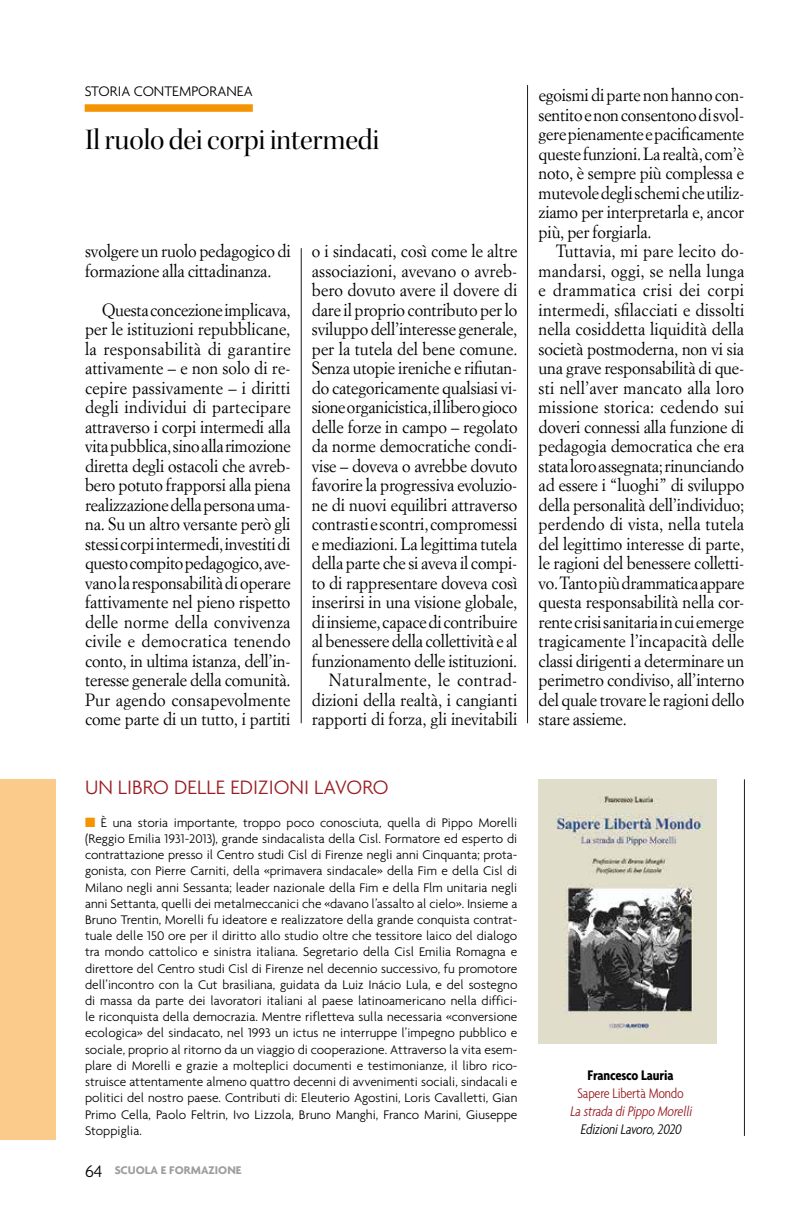
<style>
.page{position:relative;width:808px;height:1221px;background:#fff}
.page>*{position:absolute;margin:0;border:0;box-sizing:border-box;transform-origin:0 0}
.t1{font:30px "Kepler Std Disp";letter-spacing:-.01em;color:#000}
.t2{font:300 21px "Agenda";color:#981c21}
.t3{font:17.4px/19.5px "Simoncini Garamond";letter-spacing:-.01em;color:#000;text-align:justify;scale:.94 1}
.t4{font:italic 300 condensed 15px "Agenda";color:#981c21}
.t5{font:300 15px "Agenda";color:#000}
.t6{font:italic 300 condensed 15px "Agenda";color:#000}
.t7{font:300 condensed 15px "Agenda";letter-spacing:-.01em;color:#981c21}
.t8{font:700 condensed 15px "Agenda";letter-spacing:-.01em;color:#000}
.t9{font:300 13.5px/16.2px "Agenda";color:#000;text-align:justify}
.t10{font:700 12px "Agenda";color:#9c9e9f}
.s1{color:#f39400}
.s2{font-weight:300;font-size:18px;color:#000}
</style>
<div class="page">
<hr style="left:301px;top:248px;width:1px;height:475px;background:#000">
<div style="left:85px;top:104px;width:168px;height:8px;background:#f39400"></div>
<hr style="left:527px;top:85px;width:1px;height:638px;background:#000">
<img style="left:539px;top:779px;width:177px;height:264px">
<hr style="left:744px;top:779px;width:1px;height:356px;background:#000">
<div style="left:0;top:779px;width:56px;height:361px;background:#fbcb8c"></div>
<p class="t5" style="left:85px;top:82px;width:170px">STORIA CONTEMPORANEA</p>
<h1 class="t1" style="left:85px;top:122px;width:296px">Il ruolo dei corpi intermedi</h1>
<p class="t3" style="left:85px;top:241px;width:220px">svolgere un ruolo pedagogico di formazione alla cittadinanza.</p>
<p class="t3" style="left:85px;top:299px;width:220px;text-indent:17px">Questa concezione implicava, per le istituzioni repubblicane, la responsabilità di garantire attivamente – e non solo di re&shy;cepire passivamente – i diritti degli individui di partecipare attraverso i corpi intermedi alla vita pubblica, sino alla rimozione diretta degli ostacoli che avreb&shy;bero potuto frapporsi alla piena realizzazione della persona uma&shy;na. Su un altro versante però gli stessi corpi intermedi, investiti di questo compito pedagogico, ave&shy;vano la responsabilità di operare fattivamente nel pieno rispetto delle norme della convivenza civile e democratica tenendo conto, in ultima istanza, dell’in&shy;teresse generale della comunità.<br>Pur agendo consapevolmente come parte di un tutto, i partiti</p>
<p class="t3" style="left:312px;top:241px;width:220px;text-align:right">o i sindacati, così come le altre associazioni, avevano o avreb&shy;bero dovuto avere il dovere di dare il proprio contributo per lo sviluppo dell’interesse generale, per la tutela del bene comune.<br>Senza utopie ireniche e rifiutan&shy;do categoricamente qualsiasi vi&shy;sione organicistica, il libero gioco delle forze in campo – regolato da norme democratiche condi&shy;vise – doveva o avrebbe dovuto favorire la progressiva evoluzio&shy;ne di nuovi equilibri attraverso contrasti e scontri, compromessi e mediazioni. La legittima tutela della parte che si aveva il compi&shy;to di rappresentare doveva così inserirsi in una visione globale, di insieme, capace di contribuire al benessere della collettività e al funzionamento delle istituzioni.<br>Naturalmente, le contrad&shy;dizioni della realtà, i cangianti rapporti di forza, gli inevitabili</p>
<p class="t2" style="left:85px;top:775px;width:305px">UN LIBRO DELLE EDIZIONI LAVORO</p>
<p class="t9" style="left:85px;top:814px;width:434px"><span class="s1">■</span> È una storia importante, troppo poco conosciuta, quella di Pippo Morelli (Reggio Emilia 1931-2013), grande sindacalista della Cisl. Formatore ed esperto di contrattazione presso il Centro studi Cisl di Firenze negli anni Cinquanta; prota&shy;gonista, con Pierre Carniti, della «primavera sindacale» della Fim e della Cisl di Milano negli anni Sessanta; leader nazionale della Fim e della Flm unitaria negli anni Settanta, quelli dei metalmeccanici che «davano l’assalto al cielo». Insieme a Bruno Trentin, Morelli fu ideatore e realizzatore della grande conquista contrat&shy;tuale delle 150 ore per il diritto allo studio oltre che tessitore laico del dialogo tra mondo cattolico e sinistra italiana. Segretario della Cisl Emilia Romagna e direttore del Centro studi Cisl di Firenze nel decennio successivo, fu promotore dell’incontro con la Cut brasiliana, guidata da Luiz Inácio Lula, e del sostegno di massa da parte dei lavoratori italiani al paese latinoamericano nella diffici&shy;le riconquista della democrazia. Mentre rifletteva sulla necessaria «conversione ecologica» del sindacato, nel 1993 un ictus ne interruppe l’impegno pubblico e sociale, proprio al ritorno da un viaggio di cooperazione. Attraverso la vita esem&shy;plare di Morelli e grazie a molteplici documenti e testimonianze, il libro rico&shy;struisce attentamente almeno quattro decenni di avvenimenti sociali, sindacali e politici del nostro paese. Contributi di: Eleuterio Agostini, Loris Cavalletti, Gian Primo Cella, Paolo Feltrin, Ivo Lizzola, Bruno Manghi, Franco Marini, Giuseppe Stoppiglia.</p>
<p class="t10" style="left:85px;top:1162px;width:158px"><span class="s2">64</span> SCUOLA E FORMAZIONE</p>
<p class="t3" style="left:539px;top:85px;width:220px">egoismi di parte non hanno con&shy;sentito e non consentono di svol&shy;gere pienamente e pacificamente queste funzioni. La realtà, com’è noto, è sempre più complessa e mutevole degli schemi che utiliz&shy;ziamo per interpretarla e, ancor più, per forgiarla.</p>
<p class="t3" style="left:539px;top:241px;width:220px;text-indent:17px">Tuttavia, mi pare lecito do&shy;mandarsi, oggi, se nella lunga e drammatica crisi dei corpi intermedi, sfilacciati e dissolti nella cosiddetta liquidità della società postmoderna, non vi sia una grave responsabilità di que&shy;sti nell’aver mancato alla loro missione storica: cedendo sui doveri connessi alla funzione di pedagogia democratica che era stata loro assegnata; rinunciando ad essere i “luoghi” di sviluppo della personalità dell’individuo; perdendo di vista, nella tutela del legittimo interesse di parte, le ragioni del benessere colletti&shy;vo. Tanto più drammatica appare questa responsabilità nella cor&shy;rente crisi sanitaria in cui emerge tragicamente l’incapacità delle classi dirigenti a determinare un perimetro condiviso, all’interno del quale trovare le ragioni dello stare assieme.</p>
<p class="t8" style="left:588px;top:1066px;width:88px">Francesco Lauria</p>
<p class="t7" style="left:577px;top:1084px;width:108px">Sapere Libertà Mondo</p>
<p class="t4" style="left:570px;top:1102px;width:126px">LastradadiPippo Morelli</p>
<p class="t6" style="left:580px;top:1120px;width:106px">EdizioniLavoro,2020</p>
</div>
